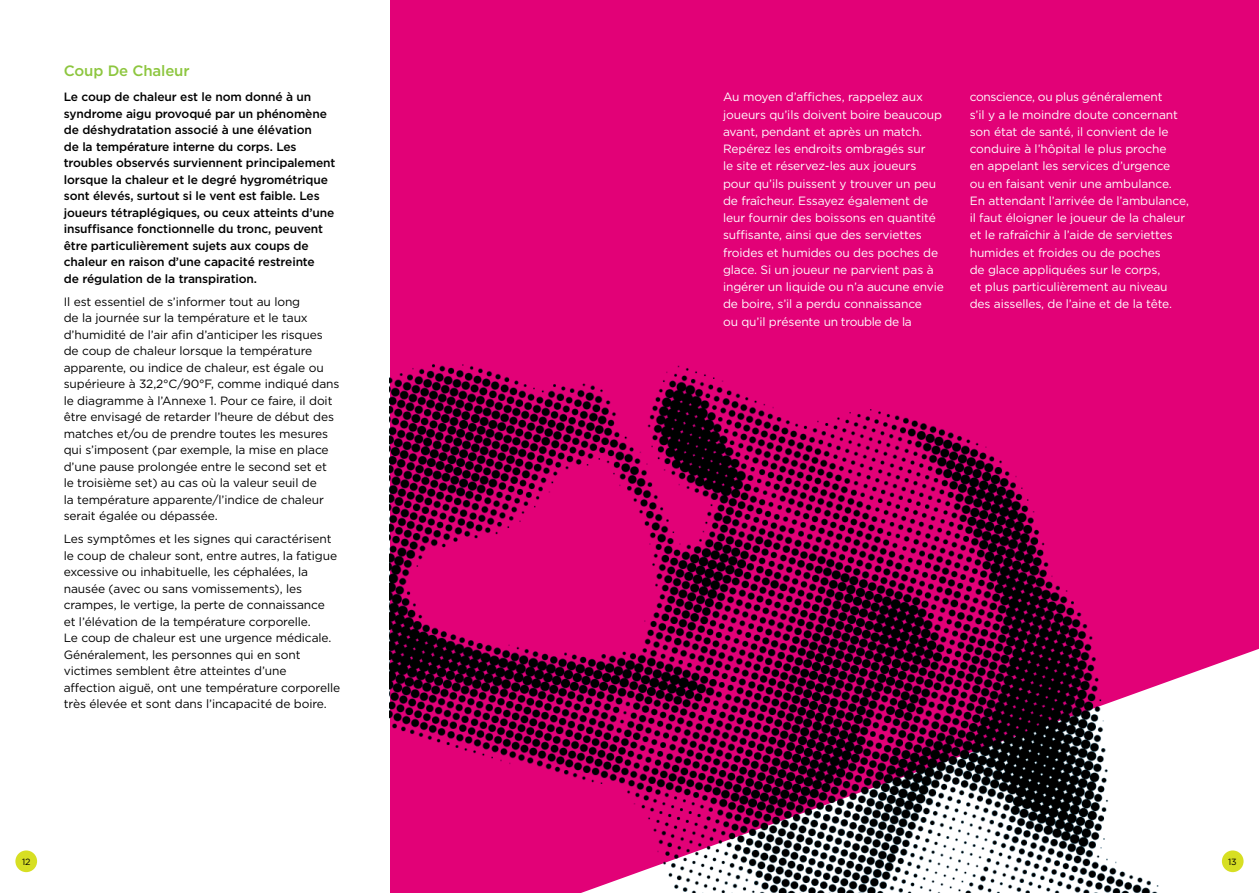
<style>
.page{position:relative;width:1259px;height:893px;background:#fff}
.page>*{position:absolute;margin:0;border:0;box-sizing:border-box;transform-origin:0 0}
.t1{font:500 15px "Gotham";letter-spacing:-.01em;color:#8dc63f}
.t2{font:12px/16.5px "Gotham";letter-spacing:-.01em;color:#000}
.t3{font:12px/17.2px "Gotham";letter-spacing:-.01em;color:#fff}
.t4{font:500 12px/16.5px "Gotham";letter-spacing:-.01em;color:#000}
.t5{font:9px "Gotham";color:#000}
</style>
<div class="page">
<div style="left:390px;top:0;width:869px;height:893px;background:#e20177"></div>
<div style="left:15px;top:850px;width:22px;height:22px;background:#d7df23;border-radius:50%"></div>
<img style="left:390px;top:364px;width:869px;height:529px">
<p class="t1" style="left:64px;top:62px;width:127px">Coup De Chaleur</p>
<p class="t4" style="left:64px;top:89px;width:273px">Le coup de chaleur est le nom donné à un syndrome aigu provoqué par un phénomène de déshydratation associé à une élévation<br>de la température interne du corps. Les troubles observés surviennent principalement lorsque la chaleur et le degré hygrométrique sont élevés, surtout si le vent est faible. Les joueurs tétraplégiques, ou ceux atteints d’une insuffisance fonctionnelle du tronc, peuvent être particulièrement sujets aux coups de chaleur en raison d’une capacité restreinte<br>de régulation de la transpiration.</p>
<p class="t2" style="left:64px;top:293px;width:277px">Il est essentiel de s’informer tout au long<br>de la journée sur la température et le taux d’humidité de l’air afin d’anticiper les risques de coup de chaleur lorsque la température apparente, ou indice de chaleur, est égale ou supérieure à 32,2°C/90°F, comme indiqué dans le diagramme à l’Annexe 1. Pour ce faire, il doit être envisagé de retarder l’heure de début des matches et/ou de prendre toutes les mesures qui s’imposent (par exemple, la mise en place d’une pause prolongée entre le second set et le troisième set) au cas où la valeur seuil de<br>la température apparente/l’indice de chaleur serait égalée ou dépassée.</p>
<p class="t2" style="left:64px;top:530px;width:278px">Les symptômes et les signes qui caractérisent le coup de chaleur sont, entre autres, la fatigue excessive ou inhabituelle, les céphalées, la nausée (avec ou sans vomissements), les crampes, le vertige, la perte de connaissance<br>et l’élévation de la température corporelle.<br>Le coup de chaleur est une urgence médicale.<br>Généralement, les personnes qui en sont victimes semblent être atteintes d’une affection aiguë, ont une température corporelle très élevée et sont dans l’incapacité de boire.</p>
<p class="t3" style="left:723px;top:88px;width:222px">Au moyen d’affiches, rappelez aux joueurs qu’ils doivent boire beaucoup avant, pendant et après un match.<br>Repérez les endroits ombragés sur<br>le site et réservez-les aux joueurs pour qu’ils puissent y trouver un peu de fraîcheur. Essayez également de leur fournir des boissons en quantité suffisante, ainsi que des serviettes froides et humides ou des poches de glace. Si un joueur ne parvient pas à ingérer un liquide ou n’a aucune envie de boire, s’il a perdu connaissance<br>ou qu’il présente un trouble de la</p>
<p class="t3" style="left:969px;top:88px;width:221px">conscience, ou plus généralement<br>s’il y a le moindre doute concernant son état de santé, il convient de le conduire à l’hôpital le plus proche<br>en appelant les services d’urgence<br>ou en faisant venir une ambulance.<br>En attendant l’arrivée de l’ambulance, il faut éloigner le joueur de la chaleur et le rafraîchir à l’aide de serviettes humides et froides ou de poches<br>de glace appliquées sur le corps,<br>et plus particulièrement au niveau des aisselles, de l’aine et de la tête.</p>
<p class="t5" style="left:22px;top:857px;width:10px">12</p>
<p class="t5" style="left:1228px;top:857px;width:10px">13</p>
</div>
